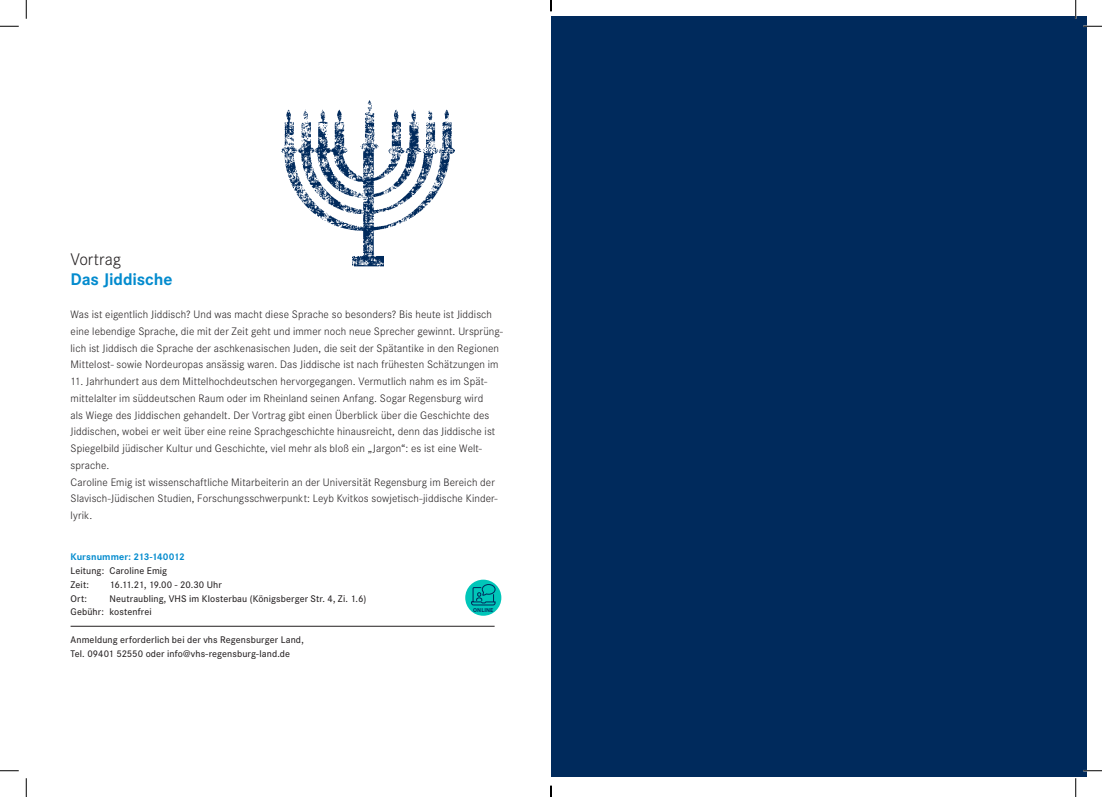
<style>
.page{position:relative;width:1102px;height:797px;background:#fff}
.page>*{position:absolute;margin:0;border:0;box-sizing:border-box;transform-origin:0 0}
.t1{font:700 17.5px "Corporate S";letter-spacing:-.01em;color:#038bce}
.t2{font:300 17.5px "Corporate S";letter-spacing:-.005em;color:#231f20}
.t3{font:300 11.25px/16.8px "Corporate S";letter-spacing:.01em;color:#231f20}
.t4{font:500 10px/13.8px "Corporate S";letter-spacing:.01em;color:#231f20}
.t5{font:700 10px "Corporate S";letter-spacing:.005em;color:#038bce}
.t6{font:700 5.88px "Corporate S";letter-spacing:.01em;color:#002a5c}
</style>
<div class="page">
<hr style="left:71px;top:626px;width:423px;height:1px;background:#231f20">
<div style="left:465px;top:579px;width:36px;height:36px;background:#00c6b9;border-radius:50%"></div>
<svg style="left:470px;top:583px;width:26px;height:23px"></svg>
<img style="left:281px;top:101px;width:173px;height:159px">
<img style="left:353px;top:251px;width:30px;height:16px">
<div style="left:551px;top:16px;width:535px;height:760px;background:#002a5c"></div>
<svg style="left:0;top:25px;width:19px;height:2px"></svg>
<svg style="left:1083px;top:25px;width:18px;height:2px"></svg>
<svg style="left:0;top:770px;width:19px;height:1px"></svg>
<svg style="left:1083px;top:770px;width:18px;height:1px"></svg>
<svg style="left:25px;top:0;width:2px;height:19px"></svg>
<svg style="left:25px;top:778px;width:2px;height:19px"></svg>
<svg style="left:1074px;top:0;width:2px;height:19px"></svg>
<svg style="left:1075px;top:778px;width:1px;height:19px"></svg>
<svg style="left:550px;top:785px;width:1px;height:12px"></svg>
<h1 class="t2" style="left:71px;top:249px;width:52px">Vortrag</h1>
<h1 class="t1" style="left:71px;top:269px;width:103px">Das Jiddische</h1>
<p class="t3" style="left:71px;top:306px;width:434px">Was ist eigentlich Jiddisch? Und was macht diese Sprache so besonders? Bis heute ist Jiddisch eine lebendige Sprache, die mit der Zeit geht und immer noch neue Sprecher gewinnt. Ursprüng&shy;lich ist Jiddisch die Sprache der aschkenasischen Juden, die seit der Spätantike in den Regionen Mittelost- sowie Nordeuropas ansässig waren. Das Jiddische ist nach frühesten Schätzungen im</p>
<p class="t3" style="left:71px;top:373px;width:428px">11. Jahrhundert aus dem Mittelhochdeutschen hervorgegangen. Vermutlich nahm es im Spät&shy;mittelalter im süddeutschen Raum oder im Rheinland seinen Anfang. Sogar Regensburg wird als Wiege des Jiddischen gehandelt. Der Vortrag gibt einen Überblick über die Geschichte des Jiddischen, wobei er weit über eine reine Sprachgeschichte hinausreicht, denn das Jiddische ist Spiegelbild jüdischer Kultur und Geschichte, viel mehr als bloß ein „Jargon“: es ist eine Welt&shy;sprache.<br>Caroline Emig ist wissenschaftliche Mitarbeiterin an der Universität Regensburg im Bereich der Slavisch-Jüdischen Studien, Forschungsschwerpunkt: Leyb Kvitkos sowjetisch-jiddische Kinder&shy;lyrik.</p>
<p class="t5" style="left:71px;top:551px;width:116px">Kursnummer: 213-140012</p>
<p class="t4" style="left:71px;top:563px;width:98px">Leitung: Caroline Emig<br>Zeit:</p>
<p class="t4" style="left:110px;top:577px;width:114px">16.11.21, 19.00 - 20.30 Uhr</p>
<p class="t4" style="left:71px;top:591px;width:297px;text-indent:39px">Neutraubling, VHS im Klosterbau (Königsberger Str. 4, Zi. 1.6)<br>Gebühr: kostenfrei</p>
<p class="t4" style="left:71px;top:632px;width:235px">Anmeldung erforderlich bei der vhs Regensburger Land,<br>Tel. 09401 52550 oder info@vhs-regensburg-land.de</p>
<p class="t4" style="left:71px;top:591px;width:18px">Ort:</p>
<p class="t6" style="left:473px;top:606px;width:22px">ONLINE</p>
</div>
